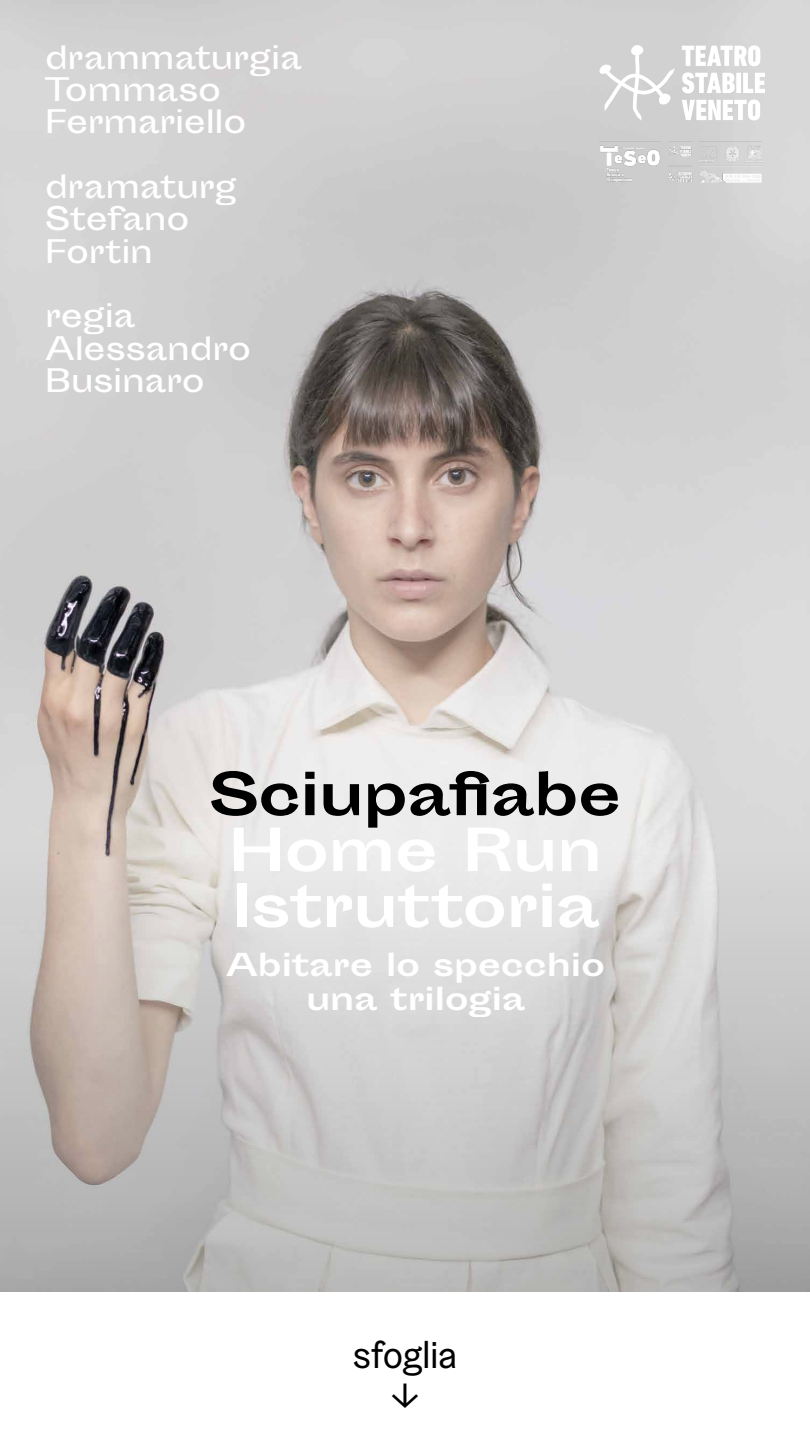
<style>
.page{position:relative;width:810px;height:1440px;background:#fff}
.page>*{position:absolute;margin:0;border:0;box-sizing:border-box;transform-origin:0 0}
.t1{font:700 55.88px/55.9px "Sporting Grotesque";letter-spacing:-.015em;color:#fff}
.t2{font:700 55.88px "Sporting Grotesque";letter-spacing:-.015em;color:#000}
.t3{font:37.5px/41.2px "Graebenbach";letter-spacing:-.02em;color:#000;text-align:center}
.t4{font:30.6px/32.3px "Sporting Grotesque";letter-spacing:-.01em;color:#fff}
.t5{font:700 29.78px/34px "Sporting Grotesque";letter-spacing:-.005em;color:#fff;text-align:center}
</style>
<div class="page">
<img style="left:0;top:0;width:810px;height:848px">
<svg style="left:0;top:848px;width:810px;height:444px;background:#c7c5c3"></svg>
<svg style="left:682px;top:45px;width:78px;height:21px"></svg>
<svg style="left:682px;top:72px;width:53px;height:21px"></svg>
<div style="left:736px;top:73px;width:5px;height:20px;background:#fff"></div>
<svg style="left:743px;top:73px;width:22px;height:20px"></svg>
<svg style="left:682px;top:100px;width:78px;height:20px"></svg>
<svg style="left:599px;top:45px;width:76px;height:76px"></svg>
<img style="left:599px;top:141px;width:166px;height:41px">
<p class="t4" style="left:45px;top:42px;width:258px">drammaturgia<br>Tommaso<br>Fermariello</p>
<p class="t4" style="left:45px;top:171px;width:193px">dramaturg<br>Stefano<br>Fortin</p>
<p class="t4" style="left:45px;top:301px;width:208px">regia<br>Alessandro<br>Businaro</p>
<h1 class="t2" style="left:210px;top:763px;width:414px">Sciupafiabe</h1>
<h1 class="t1" style="left:229px;top:824px;width:375px">Home Run<br>Istruttoria</h1>
<p class="t5" style="left:226px;top:948px;width:381px">Abitare lo specchio una trilogia</p>
<p class="t3" style="left:353px;top:1334px;width:106px">sfoglia ↓</p>
</div>
